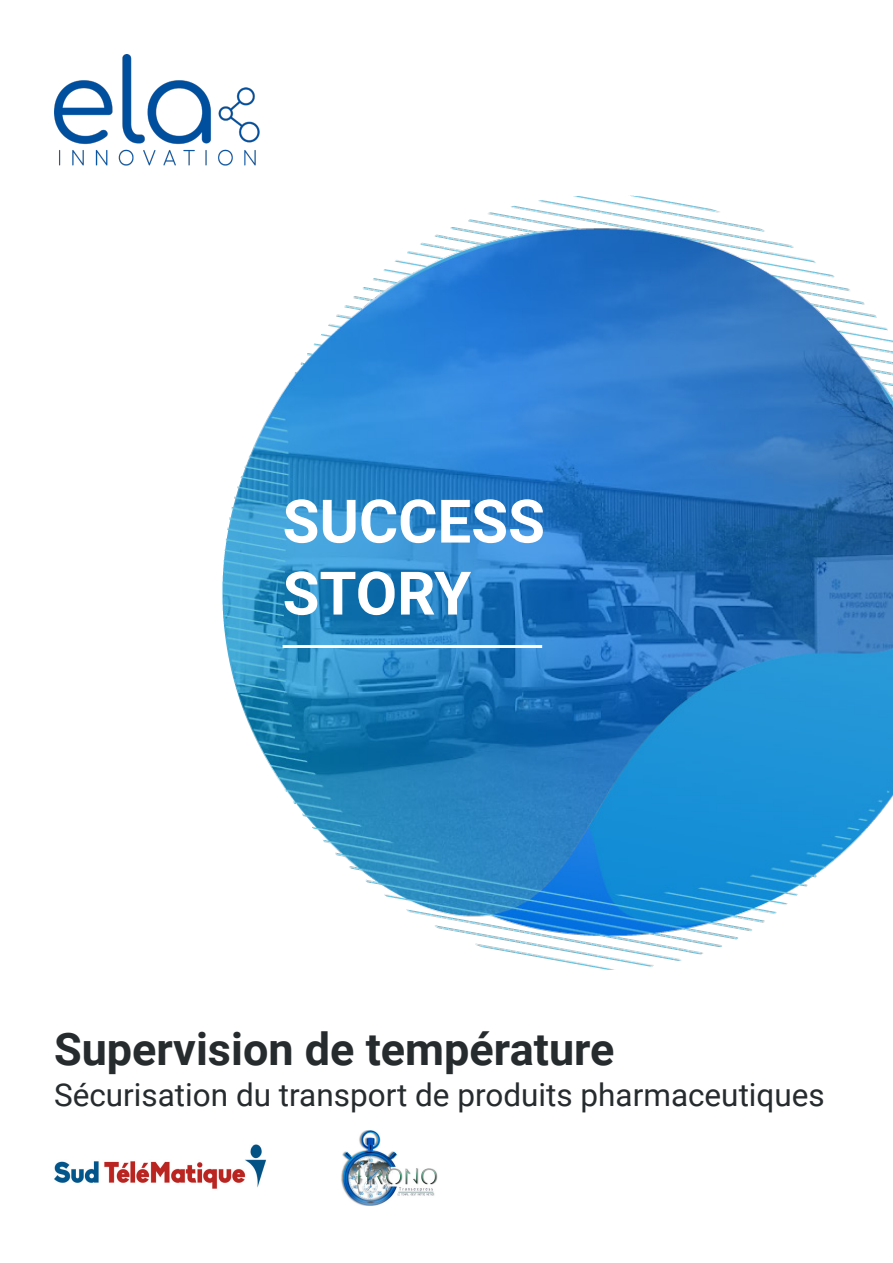
<style>
.page{position:relative;width:893px;height:1263px;background:#fff}
.page>*{position:absolute;margin:0;border:0;box-sizing:border-box;transform-origin:0 0}
.t1{font:700 60px "Roboto";color:#fff}
.t2{font:700 45px "Roboto";color:#262b2d}
.t3{font:31.5px "Roboto";color:#262b2d}
</style>
<div class="page">
<img style="left:222px;top:196px;width:671px;height:773px">
<img style="left:54px;top:54px;width:206px;height:112px">
<hr style="left:283px;top:645px;width:259px;height:3px;background:#fff">
<img style="left:54px;top:1144px;width:213px;height:45px">
<img style="left:341px;top:1130px;width:97px;height:75px">
<p class="t1" style="left:283px;top:479px;width:264px">SUCCESS</p>
<p class="t1" style="left:283px;top:551px;width:190px">STORY</p>
<p class="t2" style="left:54px;top:1017px;width:562px">Supervision de température</p>
<p class="t3" style="left:54px;top:1073px;width:772px">Sécurisation du transport de produits pharmaceutiques</p>
</div>
